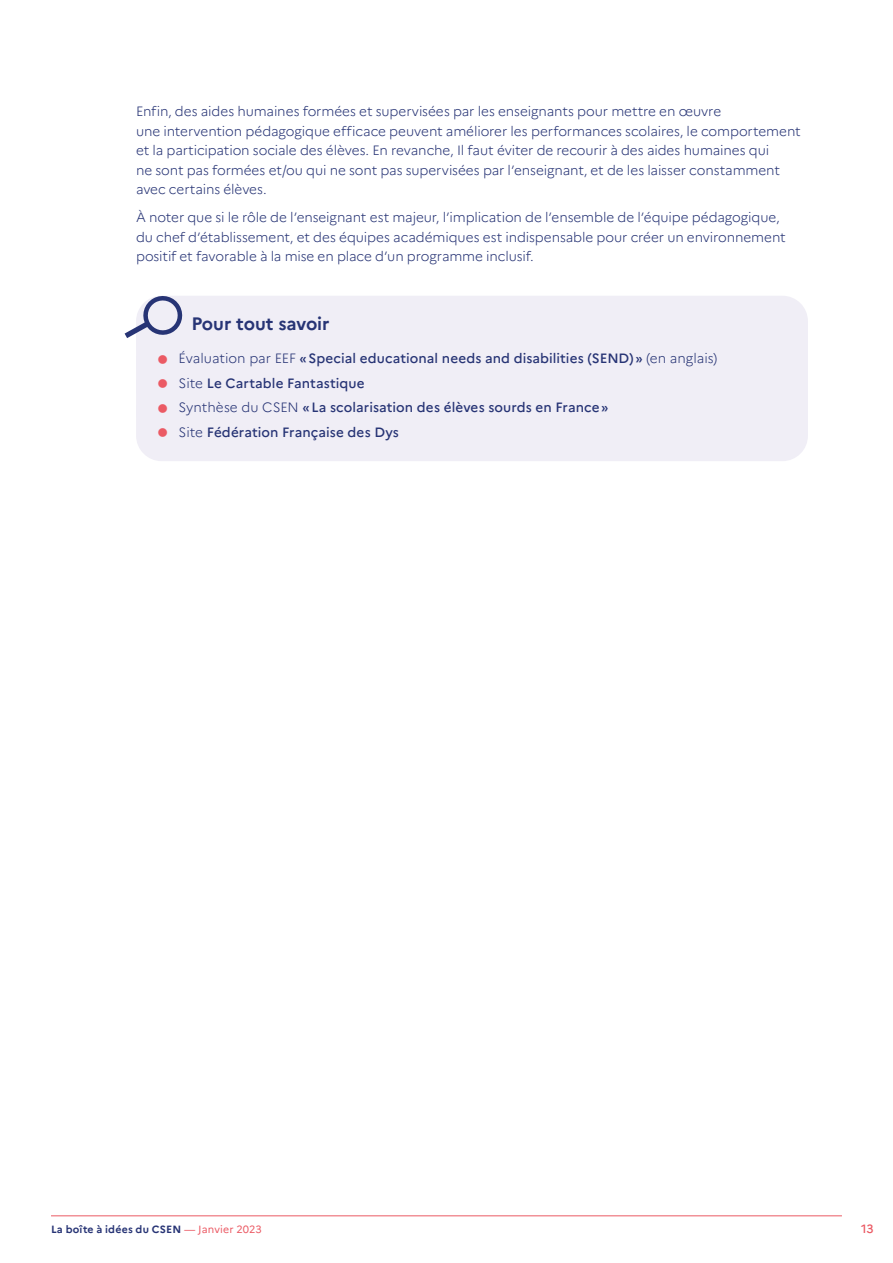
<style>
.page{position:relative;width:893px;height:1263px;background:#fff}
.page>*{position:absolute;margin:0;border:0;box-sizing:border-box;transform-origin:0 0}
.t1{font:700 18px "Marianne";letter-spacing:-.005em;color:#273475}
.t2{font:300 13.5px/19.5px "Marianne";letter-spacing:-.01em;color:#273475}
.t3{font:500 13.5px "Marianne";letter-spacing:.005em;color:#273475}
.t4{font:500 12px "Marianne";color:#eb5a64}
.t5{font:700 10.5px "Marianne";letter-spacing:.02em;color:#273475}
.s1{color:#eb5a64}
.s2{font-weight:300}
.s3{font-weight:400;color:#eb5a64}
</style>
<div class="page">
<hr style="left:51px;top:1215px;width:791px;height:1px;background:#eb5a64">
<div style="left:125px;top:296px;width:683px;height:165px;background:#f0eef6"></div>
<p class="t2" style="left:136px;top:102px;width:666px">Enfin, des aides humaines formées et supervisées par les enseignants pour mettre en œuvre<br>une intervention pédagogique efficace peuvent améliorer les performances scolaires, le comportement et la participation sociale des élèves. En revanche, Il faut éviter de recourir à des aides humaines qui<br>ne sont pas formées et/ou qui ne sont pas supervisées par l’enseignant, et de les laisser constamment avec certains élèves.</p>
<p class="t2" style="left:136px;top:208px;width:651px">À noter que si le rôle de l’enseignant est majeur, l’implication de l’ensemble de l’équipe pédagogique, du chef d’établissement, et des équipes académiques est indispensable pour créer un environnement positif et favorable à la mise en place d’un programme inclusif.</p>
<h1 class="t1" style="left:191px;top:313px;width:140px">Pour tout savoir</h1>
<p class="t3" style="left:157px;top:350px;width:561px"><span class="s1">●</span> <span class="s2">Évaluation par EEF</span> «Special educational needs and disabilities (SEND)» <span class="s2">(en anglais)</span></p>
<p class="t3" style="left:157px;top:375px;width:209px"><span class="s1">●</span> <span class="s2">Site</span> Le Cartable Fantastique</p>
<p class="t3" style="left:157px;top:399px;width:453px"><span class="s1">●</span> <span class="s2">Synthèse du CSEN</span> «La scolarisation des élèves sourds en France»</p>
<p class="t3" style="left:157px;top:423px;width:243px"><span class="s1">●</span> <span class="s2">Site</span> Fédération Française des Dys</p>
<p class="t5" style="left:51px;top:1223px;width:212px">La boîte à idées du CSEN <span class="s3">— Janvier 2023</span></p>
<p class="t4" style="left:861px;top:1221px;width:14px">13</p>
</div>
